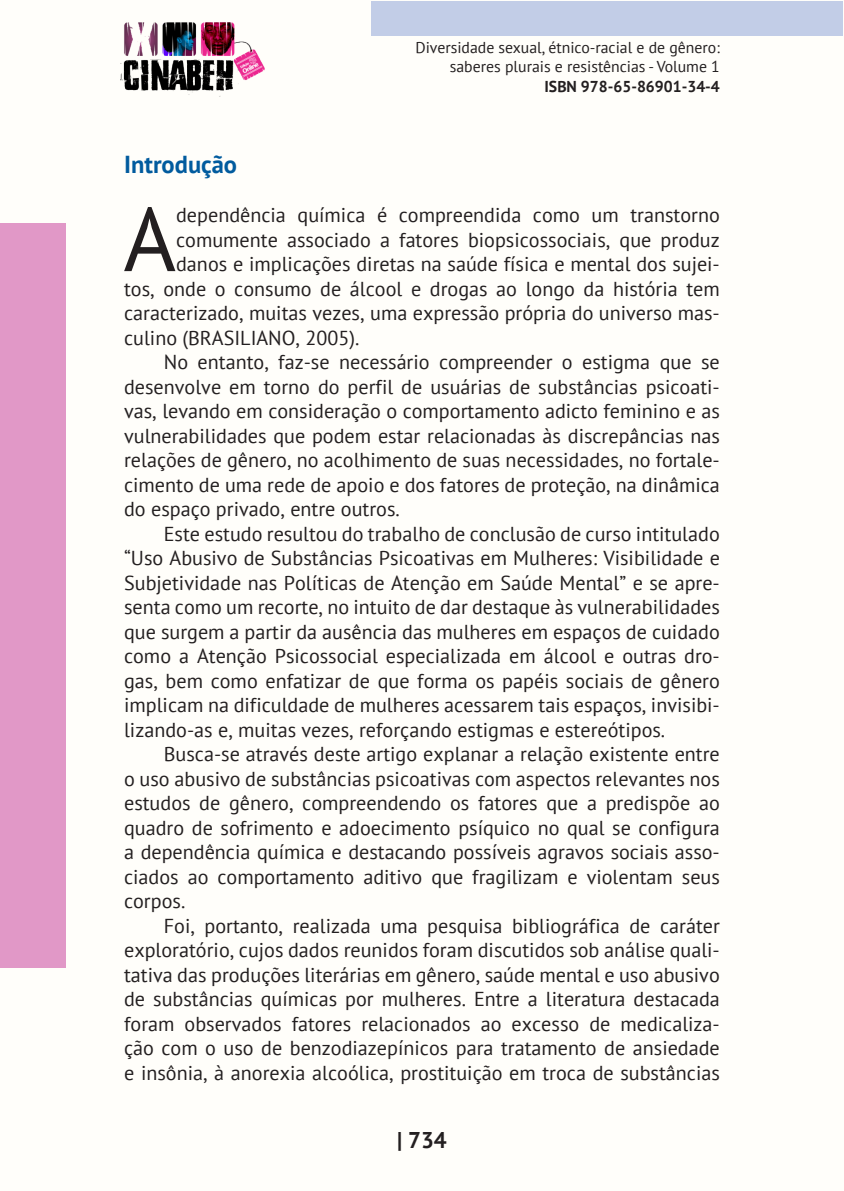
<style>
.page{position:relative;width:844px;height:1191px;background:#fff}
.page>*{position:absolute;margin:0;border:0;box-sizing:border-box;transform-origin:0 0}
._7_CAPITULAR{font:90.12px "PT Sans";color:#231f20}
._6_INTRODUCAO{font:700 24.5px "PT Sans";color:#015b9e}
.t1{font:700 22.75px "PT Sans";color:#231f20}
._8_CORPO{font:20.12px/24.5px "PT Sans";color:#231f20;text-align:justify}
._7_CAPITULAR-2{font:20.12px "PT Sans";color:#231f20}
.t2{font:15.75px/18.9px "PT Sans";color:#231f20;text-align:right}
.t3{font:700 15.75px "PT Sans";color:#231f20}
</style>
<div class="page">
<div style="left:0;top:0;width:843px;height:1191px;background:#fffefa"></div>
<div style="left:371px;top:1px;width:471px;height:35px;background:#c2cde7"></div>
<div style="left:0;top:223px;width:65px;height:744px;background:#e198c7"></div>
<img style="left:120px;top:22px;width:144px;height:75px">
<p class="t2" style="left:415px;top:38px;width:306px">Diversidade sexual, étnico-racial e de gênero: saberes plurais e resistências - Volume 1</p>
<p class="t3" style="left:544px;top:76px;width:177px">ISBN 978-65-86901-34-4</p>
<p class="_6_INTRODUCAO" style="left:124px;top:148px;width:114px">Introdução</p>
<p class="_7_CAPITULAR" style="left:123px;top:182px;width:54px">A</p>
<p class="_7_CAPITULAR-2" style="left:176px;top:202px;width:545px">dependência química é compreendida como um transtorno</p>
<p class="_7_CAPITULAR-2" style="left:176px;top:227px;width:545px">comumente associado a fatores biopsicossociais, que produz</p>
<p class="_7_CAPITULAR-2" style="left:176px;top:251px;width:545px">danos e implicações diretas na saúde física e mental dos sujei-</p>
<p class="_7_CAPITULAR-2" style="left:124px;top:276px;width:597px">tos, onde o consumo de álcool e drogas ao longo da história tem</p>
<p class="_7_CAPITULAR-2" style="left:124px;top:300px;width:597px">caracterizado, muitas vezes, uma expressão própria do universo mas-</p>
<p class="_7_CAPITULAR-2" style="left:124px;top:325px;width:237px">culino (BRASILIANO, 2005).</p>
<p class="_8_CORPO" style="left:124px;top:349px;width:597px;text-indent:40px">No entanto, faz-se necessário compreender o estigma que se desenvolve em torno do perfil de usuárias de substâncias psicoati&shy;vas, levando em consideração o comportamento adicto feminino e as vulnerabilidades que podem estar relacionadas às discrepâncias nas relações de gênero, no acolhimento de suas necessidades, no fortale&shy;cimento de uma rede de apoio e dos fatores de proteção, na dinâmica do espaço privado, entre outros.</p>
<p class="_8_CORPO" style="left:124px;top:521px;width:597px;text-indent:40px">Este estudo resultou do trabalho de conclusão de curso intitulado “Uso Abusivo de Substâncias Psicoativas em Mulheres: Visibilidade e Subjetividade nas Políticas de Atenção em Saúde Mental” e se apre&shy;senta como um recorte, no intuito de dar destaque às vulnerabilidades que surgem a partir da ausência das mulheres em espaços de cuidado como a Atenção Psicossocial especializada em álcool e outras dro&shy;gas, bem como enfatizar de que forma os papéis sociais de gênero implicam na dificuldade de mulheres acessarem tais espaços, invisibi&shy;lizando-as e, muitas vezes, reforçando estigmas e estereótipos.</p>
<p class="_8_CORPO" style="left:124px;top:741px;width:597px;text-indent:40px">Busca-se através deste artigo explanar a relação existente entre o uso abusivo de substâncias psicoativas com aspectos relevantes nos estudos de gênero, compreendendo os fatores que a predispõe ao quadro de sofrimento e adoecimento psíquico no qual se configura a dependência química e destacando possíveis agravos sociais asso&shy;ciados ao comportamento aditivo que fragilizam e violentam seus corpos.</p>
<p class="_8_CORPO" style="left:124px;top:913px;width:597px;text-indent:40px">Foi, portanto, realizada uma pesquisa bibliográfica de caráter exploratório, cujos dados reunidos foram discutidos sob análise quali&shy;tativa das produções literárias em gênero, saúde mental e uso abusivo de substâncias químicas por mulheres. Entre a literatura destacada foram observados fatores relacionados ao excesso de medicaliza&shy;ção com o uso de benzodiazepínicos para tratamento de ansiedade e insônia, à anorexia alcoólica, prostituição em troca de substâncias</p>
<p class="t1" style="left:397px;top:1125px;width:51px">| 734</p>
</div>
